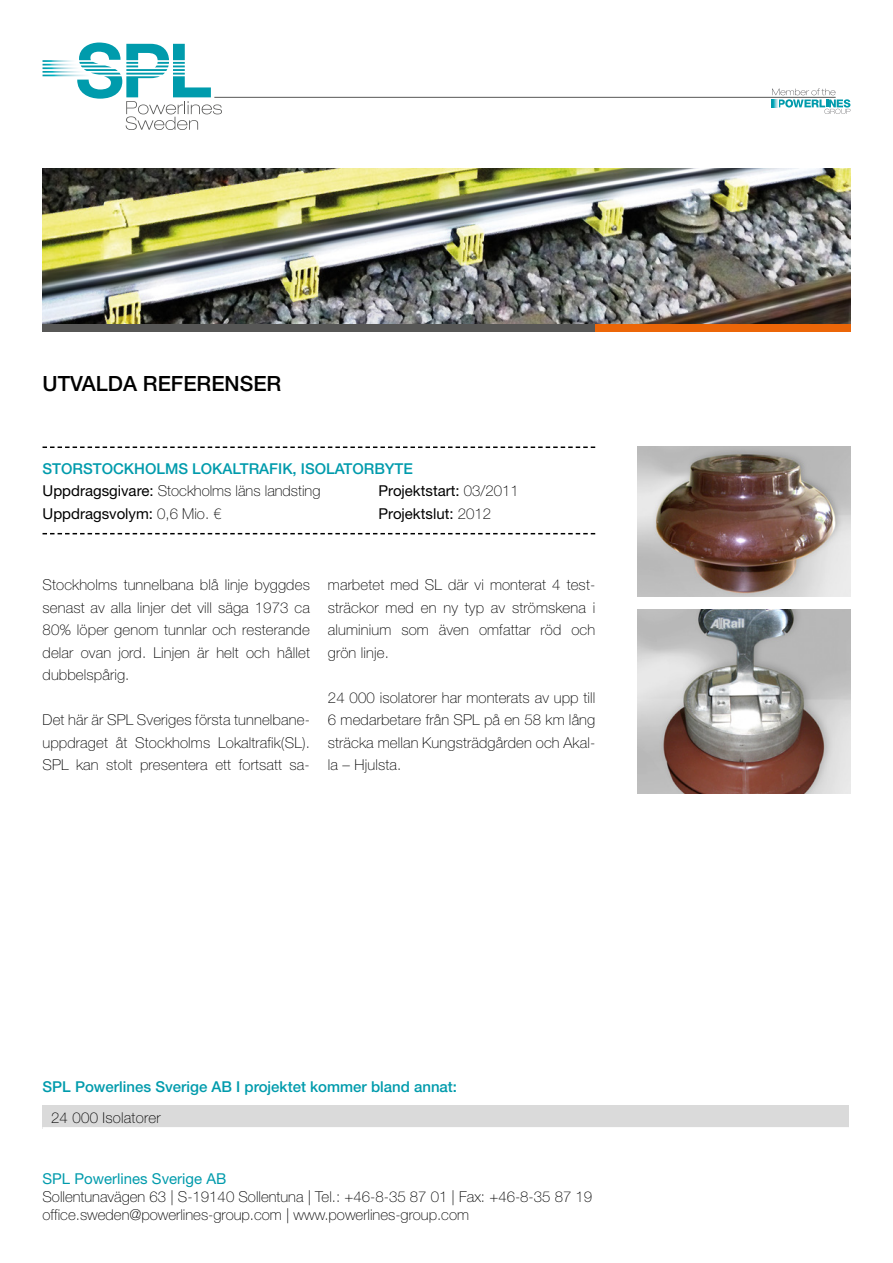
<style>
.page{position:relative;width:893px;height:1263px;background:#fff}
.page>*{position:absolute;margin:0;border:0;box-sizing:border-box;transform-origin:0 0}
.t1{font:500 21px "Helvetica Neue";color:#000}
.t2{font:100 15px/22.5px "Helvetica Neue";letter-spacing:.01em;color:#000;text-align:justify}
.t3{font:500 15px/22.5px "Helvetica Neue";color:#009bac}
.t4{font:15px "Helvetica Neue";color:#000}
.t5{font:15px "Helvetica Neue";color:#009bac}
.s1{font-weight:400;color:#000}
.s2{font-weight:100;color:#000}
.s3{font-weight:100}
</style>
<div class="page">
<hr style="left:214px;top:97px;width:622px;height:1px;background:#575756">
<svg style="left:772px;top:89px;width:78px;height:25px"></svg>
<svg style="left:43px;top:43px;width:179px;height:87px"></svg>
<div style="left:43px;top:323px;width:561px;height:9px;background:#575756"></div>
<div style="left:595px;top:323px;width:255px;height:9px;background:#ec6608"></div>
<svg style="left:43px;top:446px;width:552px;height:2px"></svg>
<svg style="left:43px;top:533px;width:552px;height:1px"></svg>
<div style="left:43px;top:1105px;width:806px;height:23px;background:#dadada"></div>
<hr style="left:43px;top:1127px;width:806px;height:3px;background:#fff">
<img style="left:43px;top:168px;width:807px;height:155px">
<img style="left:638px;top:446px;width:212px;height:151px">
<img style="left:638px;top:609px;width:212px;height:184px">
<h1 class="t1" style="left:43px;top:371px;width:240px">UTVALDA REFERENSER</h1>
<p class="t3" style="left:43px;top:457px;width:372px">STORSTOCKHOLMS LOKALTRAFIK, ISOLATORBYTE<br><span class="s1">Uppdragsgivare:</span> <span class="s2">Stockholms läns landsting</span></p>
<p class="t4" style="left:379px;top:482px;width:142px">Projektstart: <span class="s3">03/2011</span></p>
<p class="t4" style="left:43px;top:504px;width:181px">Uppdragsvolym: <span class="s3">0,6 Mio. €</span></p>
<p class="t4" style="left:379px;top:504px;width:114px">Projektslut: <span class="s3">2012</span></p>
<p class="t2" style="left:43px;top:573px;width:269px">Stockholms tunnelbana blå linje byggdes senast av alla linjer det vill säga 1973 ca 80% löper genom tunnlar och resterande delar ovan jord. Linjen är helt och hållet dubbelspårig.</p>
<p class="t2" style="left:43px;top:708px;width:269px">Det här är SPL Sveriges första tunnelbane&shy;uppdraget åt Stockholms Lokaltrafik(SL).<br>SPL kan stolt presentera ett fortsatt sa-</p>
<p class="t2" style="left:328px;top:573px;width:269px">marbetet med SL där vi monterat 4 test&shy;sträckor med en ny typ av strömskena i aluminium som även omfattar röd och grön linje.</p>
<p class="t2" style="left:328px;top:686px;width:269px">24 000 isolatorer har monterats av upp till 6 medarbetare från SPL på en 58 km lång sträcka mellan Kungsträdgården och Akal&shy;la – Hjulsta.</p>
<p class="t3" style="left:43px;top:1075px;width:416px">SPL Powerlines Sverige AB I projektet kommer bland annat:</p>
<p class="t2" style="left:51px;top:1106px;width:111px">24 000 Isolatorer</p>
<p class="t5" style="left:43px;top:1170px;width:185px">SPL Powerlines Sverige AB</p>
<p class="t2" style="left:43px;top:1188px;width:551px;line-height:18px">Sollentunavägen 63 | S-19140 Sollentuna | Tel.: +46-8-35 87 01 | Fax: +46-8-35 87 19 office.sweden@powerlines-group.com | www.powerlines-group.com</p>
</div>
